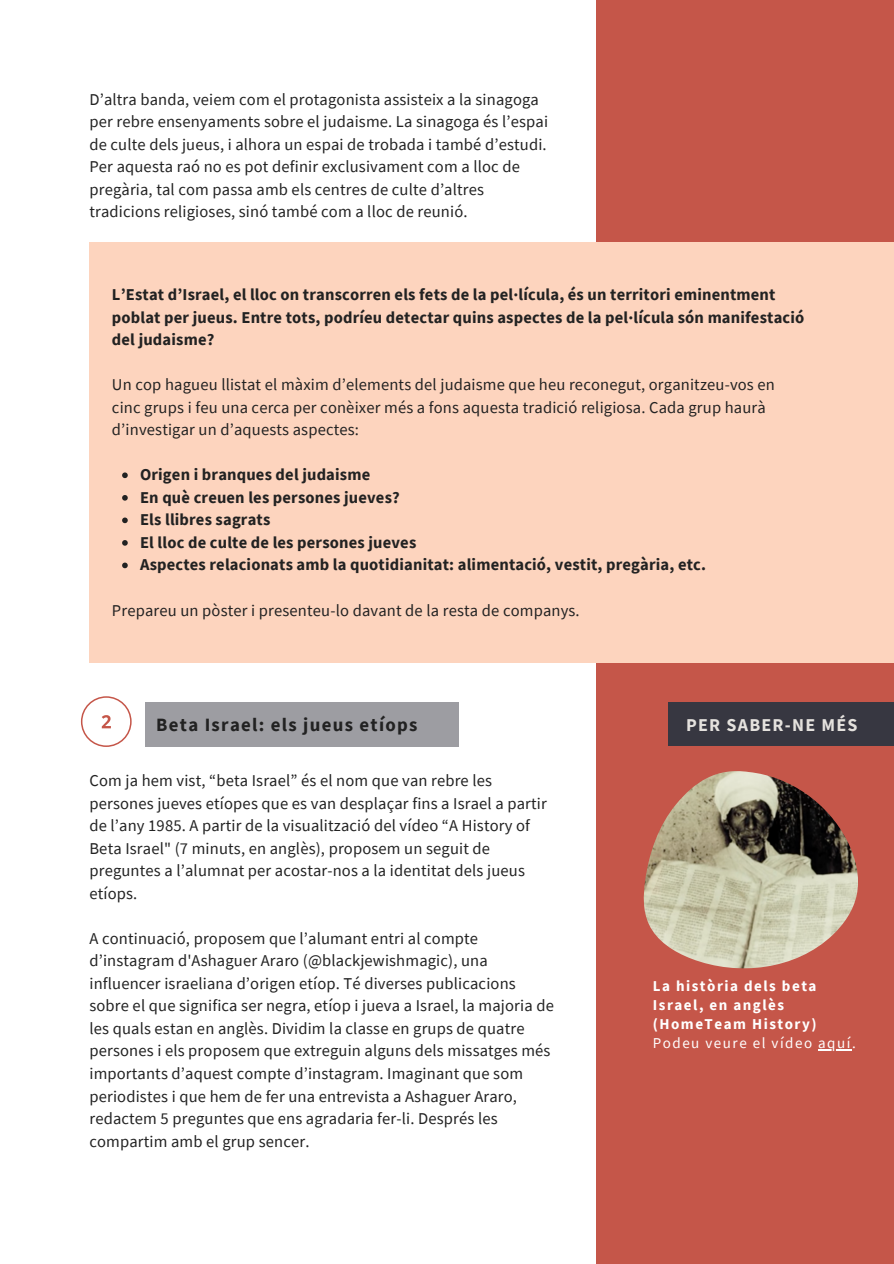
<style>
.page{position:relative;width:894px;height:1264px;background:#fff}
.page>*{position:absolute;margin:0;border:0;box-sizing:border-box;transform-origin:0 0}
.t1{font:700 18.75px "Source Sans Pro";letter-spacing:.07em;color:#222}
.t2{font:700 18px "Source Sans Pro";letter-spacing:.07em;color:#e5e2de}
.t3{font:16.5px/22.5px "Source Sans Pro";letter-spacing:.01em;color:#222}
.t4{font:700 16.5px/22.5px "Source Sans Pro";letter-spacing:.01em;color:#222}
.t5{font:700 15px/19.2px "Source Sans Pro";letter-spacing:.1em;color:#fff}
.t6{font:15px "Source Sans Pro";letter-spacing:.1em;color:#fff}
</style>
<div class="page">
<div style="left:596px;top:0;width:297px;height:1263px;background:#c55649"></div>
<div style="left:89px;top:242px;width:804px;height:420px;background:#fdd4be"></div>
<div style="left:145px;top:702px;width:313px;height:44px;background:#9d9da2"></div>
<svg style="left:81px;top:696px;width:51px;height:51px"></svg>
<div style="left:668px;top:702px;width:225px;height:43px;background:#373741"></div>
<img style="left:643px;top:771px;width:215px;height:197px">
<svg style="left:122px;top:472px;width:6px;height:6px"></svg>
<svg style="left:122px;top:495px;width:6px;height:5px"></svg>
<svg style="left:122px;top:517px;width:6px;height:6px"></svg>
<svg style="left:122px;top:540px;width:6px;height:5px"></svg>
<svg style="left:122px;top:562px;width:6px;height:6px"></svg>
<hr style="left:818px;top:1049px;width:33px;height:1px;background:#fff">
<p class="t3" style="left:89px;top:87px;width:460px">D’altra banda, veiem com el protagonista assisteix a la sinagoga per rebre ensenyaments sobre el judaisme. La sinagoga és l’espai de culte dels jueus, i alhora un espai de trobada i també d’estudi.<br>Per aquesta raó no es pot definir exclusivament com a lloc de pregària, tal com passa amb els centres de culte d’altres tradicions religioses, sinó també com a lloc de reunió.</p>
<p class="t4" style="left:112px;top:283px;width:693px">L’Estat d’Israel, el lloc on transcorren els fets de la pel·lícula, és un territori eminentment poblat per jueus. Entre tots, podríeu detectar quins aspectes de la pel·lícula són manifestació del judaisme?</p>
<p class="t3" style="left:112px;top:373px;width:664px">Un cop hagueu llistat el màxim d’elements del judaisme que heu reconegut, organitzeu-vos en cinc grups i feu una cerca per conèixer més a fons aquesta tradició religiosa. Cada grup haurà d’investigar un d’aquests aspectes:</p>
<p class="t4" style="left:140px;top:463px;width:567px">Origen i branques del judaisme<br>En què creuen les persones jueves?<br>Els llibres sagrats<br>El lloc de culte de les persones jueves<br>Aspectes relacionats amb la quotidianitat: alimentació, vestit, pregària, etc.</p>
<p class="t3" style="left:112px;top:598px;width:469px">Prepareu un pòster i presenteu-lo davant de la resta de companys.</p>
<p class="t1" style="left:156px;top:712px;width:263px">Beta Israel: els jueus etíops</p>
<p class="t2" style="left:686px;top:713px;width:173px">PER SABER-NE MÉS</p>
<p class="t3" style="left:89px;top:769px;width:459px">Com ja hem vist, “beta Israel” és el nom que van rebre les persones jueves etíopes que es van desplaçar fins a Israel a partir de l’any 1985. A partir de la visualització del vídeo “A History of Beta Israel" (7 minuts, en anglès), proposem un seguit de preguntes a l’alumnat per acostar-nos a la identitat dels jueus etíops.</p>
<p class="t3" style="left:89px;top:926px;width:466px">A continuació, proposem que l’alumant entri al compte d’instagram d'Ashaguer Araro (@blackjewishmagic), una influencer israeliana d’origen etíop. Té diverses publicacions sobre el que significa ser negra, etíop i jueva a Israel, la majoria de les quals estan en anglès. Dividim la classe en grups de quatre persones i els proposem que extreguin alguns dels missatges més importants d’aquest compte d’instagram. Imaginant que som periodistes i que hem de fer una entrevista a Ashaguer Araro, redactem 5 preguntes que ens agradaria fer-li. Després les compartim amb el grup sencer.</p>
<p class="t5" style="left:652px;top:975px;width:165px">La història dels beta<br>Israel, en anglès (HomeTeam History)</p>
<p class="t6" style="left:652px;top:1033px;width:204px">Podeu veure el vídeo aquí.</p>
</div>
